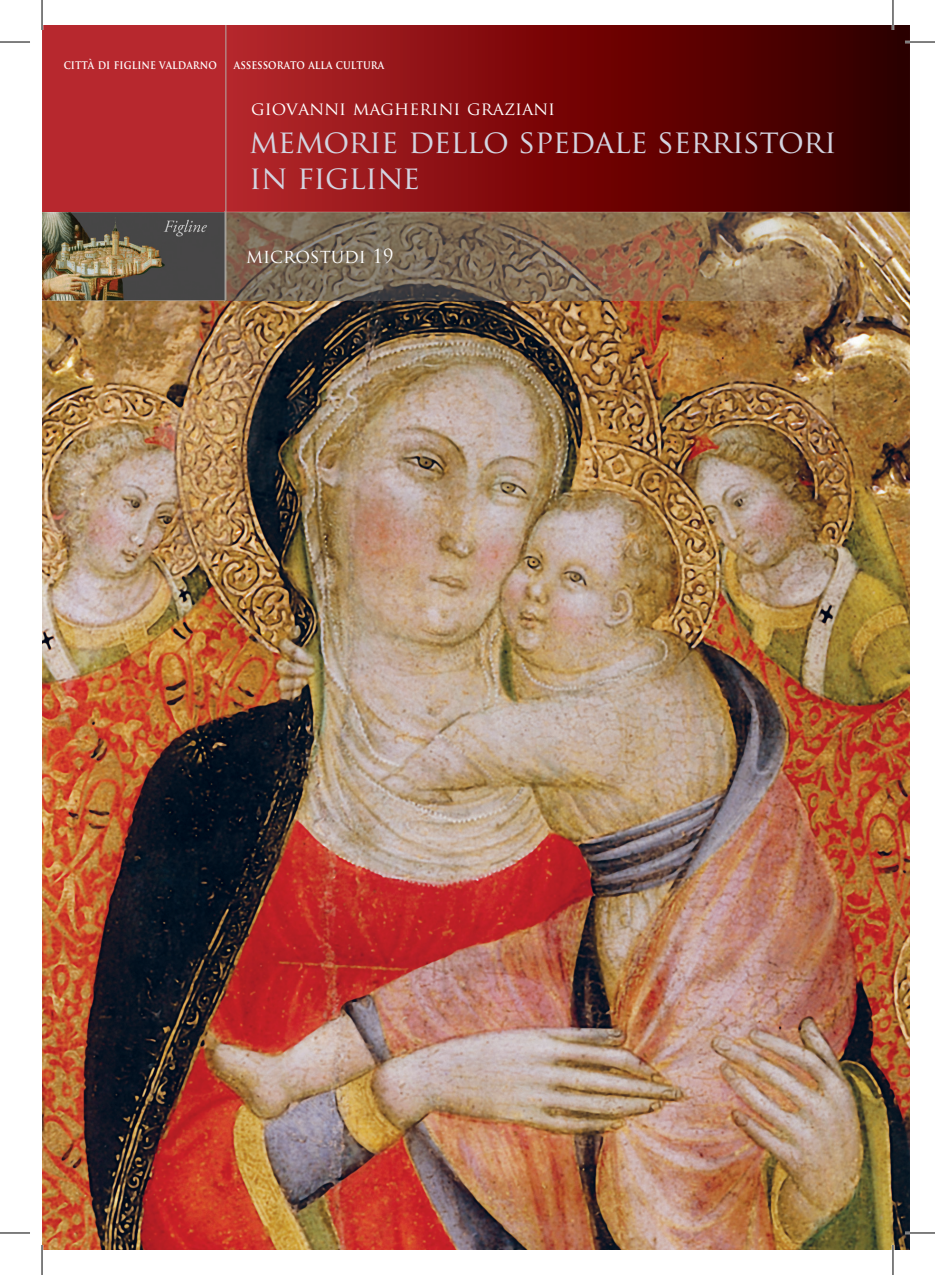
<style>
.page{position:relative;width:935px;height:1275px;background:#fff}
.page>*{position:absolute;margin:0;border:0;box-sizing:border-box;transform-origin:0 0}
.t1{font:32px/36px "Trajan Pro";letter-spacing:-.025em;color:#d3d4e0}
.t2{font:19px "Trajan Pro";color:#fff;scale:.96 1}
.t3{font:18px "Trajan Pro";color:#fff}
.t4{font:700 12px "Trajan Pro";color:#fff;scale:.85 1}
</style>
<div class="page">
<svg style="left:42px;top:25px;width:867px;height:187px;background:#821113"></svg>
<img style="left:42px;top:300px;width:867px;height:950px">
<img style="left:42px;top:212px;width:182px;height:88px">
<img style="left:224px;top:211px;width:685px;height:91px">
<img style="left:224px;top:212px;width:685px;height:89px">
<hr style="left:225px;top:25px;width:1px;height:275px;background:#b1afaa">
<hr style="left:904px;top:41px;width:30px;height:2px;background:#fff">
<hr style="left:904px;top:1231px;width:30px;height:3px;background:#fff">
<hr style="left:891px;top:0;width:3px;height:30px;background:#fff">
<hr style="left:891px;top:1245px;width:3px;height:30px;background:#fff">
<hr style="left:0;top:42px;width:30px;height:1px;background:#000">
<hr style="left:904px;top:42px;width:30px;height:1px;background:#000">
<hr style="left:0;top:1232px;width:30px;height:1px;background:#000">
<hr style="left:904px;top:1232px;width:30px;height:1px;background:#000">
<hr style="left:42px;top:0;width:1px;height:30px;background:#000">
<hr style="left:42px;top:1245px;width:1px;height:30px;background:#000">
<hr style="left:892px;top:0;width:1px;height:30px;background:#000">
<hr style="left:892px;top:1245px;width:1px;height:30px;background:#000">
<p class="t4" style="left:64px;top:57px;width:182px">CITTÀ DI FIGLINE VALDARNO</p>
<p class="t4" style="left:234px;top:57px;width:178px">ASSESSORATO ALLA CULTURA</p>
<h3 class="t3" style="left:251px;top:97px;width:306px">GIOVANNI MAGHERINI GRAZIANI</h3>
<h1 class="t1" style="left:249px;top:123px;width:589px">MEMORIE DELLO SPEDALE SERRISTORI<br>IN FIGLINE</h1>
<h2 class="t2" style="left:246px;top:244px;width:155px">MICROSTUDI 19</h2>
</div>
